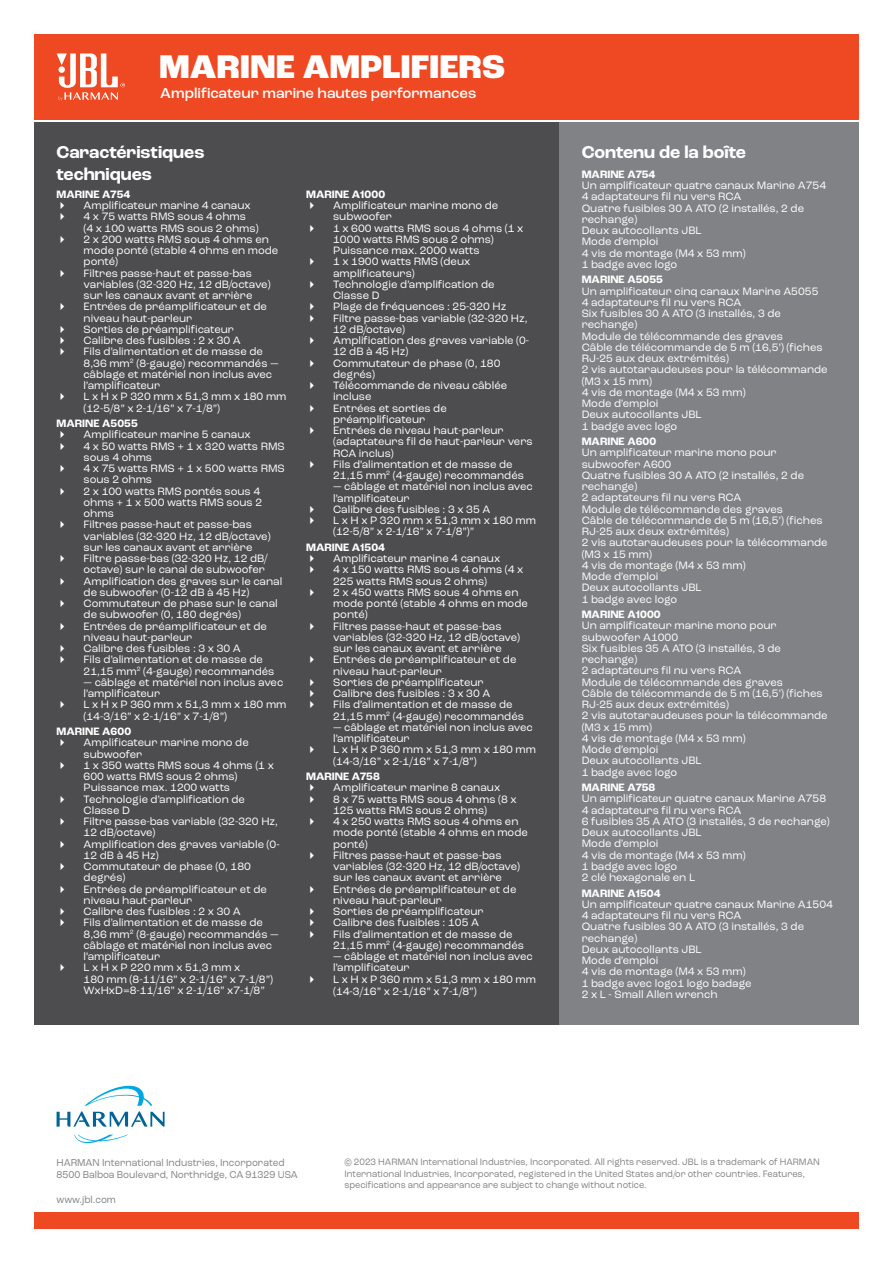
<style>
.page{position:relative;width:893px;height:1263px;background:#fff}
.page>*{position:absolute;margin:0;border:0;box-sizing:border-box;transform-origin:0 0}
.t1{font:800 34.5px "Roc Grotesk";color:#fff}
.t2{font:700 18px/21.6px "Roc Grotesk";color:#fff}
.t3{font:500 15px "Roc Grotesk";color:#fff}
.t4{font:11.25px/11.2px "Roc Grotesk";color:#fff}
.t5{font:700 11.25px "Roc Grotesk";color:#fff}
.t6{font:10.5px/12.6px "Roc Grotesk";color:#808285;scale:.94 1}
.t7{font:9.75px/11.7px "Roc Grotesk";color:#808285;scale:.94 1}
</style>
<div class="page">
<div style="left:34px;top:1213px;width:825px;height:16px;background:#ef4923"></div>
<div style="left:34px;top:122px;width:526px;height:903px;background:#4d4d4f"></div>
<div style="left:559px;top:122px;width:300px;height:903px;background:#808285"></div>
<svg style="left:74px;top:1134px;width:54px;height:9px"></svg>
<svg style="left:57px;top:1085px;width:108px;height:42px"></svg>
<div style="left:34px;top:34px;width:825px;height:85px;background:#ef4923"></div>
<svg style="left:57px;top:53px;width:68px;height:48px"></svg>
<h1 class="t1" style="left:159px;top:45px;width:348px">MARINE AMPLIFIERS</h1>
<h3 class="t3" style="left:160px;top:84px;width:317px">Amplificateur marine hautes performances</h3>
<h2 class="t2" style="left:57px;top:142px;width:149px">Caractéristiques techniques</h2>
<p class="t5" style="left:57px;top:187px;width:75px">MARINE A754</p>
<p class="t4" style="left:84px;top:200px;width:204px">Amplificateur marine 4 canaux<br>4 x 75 watts RMS sous 4 ohms<br>(4 x 100 watts RMS sous 2 ohms)<br>2 x 200 watts RMS sous 4 ohms en mode ponté (stable 4 ohms en mode ponté)<br>Filtres passe-haut et passe-bas variables (32-320 Hz, 12 dB/octave) sur les canaux avant et arrière<br>Entrées de préamplificateur et de niveau haut-parleur<br>Sorties de préamplificateur<br>Calibre des fusibles : 2 x 30 A<br>Fils d’alimentation et de masse de<br>8,36 mm<sup>2</sup> (8-gauge) recommandés — câblage et matériel non inclus avec l’amplificateur<br>L x H x P 320 mm x 51,3 mm x 180 mm (12-5/8” x 2-1/16” x 7-1/8”)</p>
<p class="t5" style="left:57px;top:416px;width:83px">MARINE A5055</p>
<p class="t4" style="left:84px;top:429px;width:203px">Amplificateur marine 5 canaux<br>4 x 50 watts RMS + 1 x 320 watts RMS sous 4 ohms<br>4 x 75 watts RMS + 1 x 500 watts RMS sous 2 ohms<br>2 x 100 watts RMS pontés sous 4 ohms + 1 x 500 watts RMS sous 2 ohms<br>Filtres passe-haut et passe-bas variables (32-320 Hz, 12 dB/octave) sur les canaux avant et arrière<br>Filtre passe-bas (32-320 Hz, 12 dB/ octave) sur le canal de subwoofer<br>Amplification des graves sur le canal de subwoofer (0-12 dB à 45 Hz)<br>Commutateur de phase sur le canal de subwoofer (0, 180 degrés)<br>Entrées de préamplificateur et de niveau haut-parleur<br>Calibre des fusibles : 3 x 30 A<br>Fils d’alimentation et de masse de<br>21,15 mm<sup>2</sup> (4-gauge) recommandés</p>
<p class="t4" style="left:84px;top:676px;width:204px">— câblage et matériel non inclus avec l’amplificateur<br>L x H x P 360 mm x 51,3 mm x 180 mm (14-3/16” x 2-1/16” x 7-1/8”)</p>
<p class="t5" style="left:57px;top:724px;width:76px">MARINE A600</p>
<p class="t4" style="left:84px;top:737px;width:198px">Amplificateur marine mono de subwoofer<br>1 x 350 watts RMS sous 4 ohms (1 x<br>600 watts RMS sous 2 ohms)<br>Puissance max. 1200 watts<br>Technologie d’amplification de<br>Classe D<br>Filtre passe-bas variable (32-320 Hz,<br>12 dB/octave)<br>Amplification des graves variable (0-<br>12 dB à 45 Hz)<br>Commutateur de phase (0, 180 degrés)<br>Entrées de préamplificateur et de niveau haut-parleur<br>Calibre des fusibles : 2 x 30 A<br>Fils d’alimentation et de masse de<br>8,36 mm<sup>2</sup> (8-gauge) recommandés — câblage et matériel non inclus avec l’amplificateur<br>L x H x P 220 mm x 51,3 mm x<br>180 mm (8-11/16” x 2-1/16” x 7-1/8”)<br>WxHxD=8-11/16” x 2-1/16” x7-1/8”</p>
<p class="t5" style="left:306px;top:187px;width:81px">MARINE A1000</p>
<p class="t4" style="left:333px;top:200px;width:201px">Amplificateur marine mono de subwoofer<br>1 x 600 watts RMS sous 4 ohms (1 x<br>1000 watts RMS sous 2 ohms)<br>Puissance max. 2000 watts<br>1 x 1900 watts RMS (deux amplificateurs)<br>Technologie d’amplification de<br>Classe D<br>Plage de fréquences : 25-320 Hz<br>Filtre passe-bas variable (32-320 Hz,<br>12 dB/octave)<br>Amplification des graves variable (0-<br>12 dB à 45 Hz)<br>Commutateur de phase (0, 180 degrés)<br>Télécommande de niveau câblée incluse<br>Entrées et sorties de préamplificateur<br>Entrées de niveau haut-parleur (adaptateurs fil de haut-parleur vers<br>RCA inclus)<br>Fils d’alimentation et de masse de<br>21,15 mm<sup>2</sup> (4-gauge) recommandés</p>
<p class="t4" style="left:333px;top:481px;width:204px">— câblage et matériel non inclus avec l’amplificateur<br>Calibre des fusibles : 3 x 35 A<br>L x H x P 320 mm x 51,3 mm x 180 mm (12-5/8” x 2-1/16” x 7-1/8”)”</p>
<p class="t5" style="left:306px;top:540px;width:81px">MARINE A1504</p>
<p class="t4" style="left:333px;top:553px;width:196px">Amplificateur marine 4 canaux<br>4 x 150 watts RMS sous 4 ohms (4 x<br>225 watts RMS sous 2 ohms)<br>2 x 450 watts RMS sous 4 ohms en mode ponté (stable 4 ohms en mode ponté)<br>Filtres passe-haut et passe-bas variables (32-320 Hz, 12 dB/octave) sur les canaux avant et arrière<br>Entrées de préamplificateur et de niveau haut-parleur<br>Sorties de préamplificateur<br>Calibre des fusibles : 3 x 30 A<br>Fils d’alimentation et de masse de<br>21,15 mm<sup>2</sup> (4-gauge) recommandés</p>
<p class="t4" style="left:333px;top:722px;width:204px">— câblage et matériel non inclus avec l’amplificateur<br>L x H x P 360 mm x 51,3 mm x 180 mm (14-3/16” x 2-1/16” x 7-1/8”)</p>
<p class="t5" style="left:306px;top:769px;width:75px">MARINE A758</p>
<p class="t4" style="left:333px;top:782px;width:196px">Amplificateur marine 8 canaux<br>8 x 75 watts RMS sous 4 ohms (8 x<br>125 watts RMS sous 2 ohms)<br>4 x 250 watts RMS sous 4 ohms en mode ponté (stable 4 ohms en mode ponté)<br>Filtres passe-haut et passe-bas variables (32-320 Hz, 12 dB/octave) sur les canaux avant et arrière<br>Entrées de préamplificateur et de niveau haut-parleur<br>Sorties de préamplificateur<br>Calibre des fusibles : 105 A<br>Fils d’alimentation et de masse de<br>21,15 mm<sup>2</sup> (4-gauge) recommandés</p>
<p class="t4" style="left:333px;top:951px;width:204px">— câblage et matériel non inclus avec l’amplificateur<br>L x H x P 360 mm x 51,3 mm x 180 mm</p>
<p class="t4" style="left:333px;top:986px;width:145px">(14-3/16” x 2-1/16” x 7-1/8”)</p>
<h2 class="t2" style="left:582px;top:142px;width:166px">Contenu de la boîte</h2>
<p class="t5" style="left:582px;top:167px;width:75px">MARINE A754</p>
<p class="t4" style="left:582px;top:180px;width:246px">Un amplificateur quatre canaux Marine A754<br>4 adaptateurs fil nu vers RCA<br>Quatre fusibles 30 A ATO (2 installés, 2 de rechange)<br>Deux autocollants JBL<br>Mode d’emploi<br>4 vis de montage (M4 x 53 mm)<br>1 badge avec logo</p>
<p class="t5" style="left:582px;top:273px;width:83px">MARINE A5055</p>
<p class="t4" style="left:582px;top:285px;width:247px">Un amplificateur cinq canaux Marine A5055<br>4 adaptateurs fil nu vers RCA<br>Six fusibles 30 A ATO (3 installés, 3 de rechange)<br>Module de télécommande des graves<br>Câble de télécommande de 5 m (16,5’) (fiches<br>RJ-25 aux deux extrémités)<br>2 vis autotaraudeuses pour la télécommande (M3 x 15 mm)<br>4 vis de montage (M4 x 53 mm)<br>Mode d’emploi<br>Deux autocollants JBL<br>1 badge avec logo</p>
<p class="t5" style="left:582px;top:434px;width:76px">MARINE A600</p>
<p class="t4" style="left:582px;top:447px;width:247px">Un amplificateur marine mono pour subwoofer A600<br>Quatre fusibles 30 A ATO (2 installés, 2 de rechange)<br>2 adaptateurs fil nu vers RCA<br>Module de télécommande des graves<br>Câble de télécommande de 5 m (16,5’) (fiches<br>RJ-25 aux deux extrémités)<br>2 vis autotaraudeuses pour la télécommande (M3 x 15 mm)<br>4 vis de montage (M4 x 53 mm)<br>Mode d’emploi<br>Deux autocollants JBL<br>1 badge avec logo</p>
<p class="t5" style="left:582px;top:607px;width:81px">MARINE A1000</p>
<p class="t4" style="left:582px;top:620px;width:247px">Un amplificateur marine mono pour subwoofer A1000<br>Six fusibles 35 A ATO (3 installés, 3 de rechange)<br>2 adaptateurs fil nu vers RCA<br>Module de télécommande des graves<br>Câble de télécommande de 5 m (16,5’) (fiches<br>RJ-25 aux deux extrémités)<br>2 vis autotaraudeuses pour la télécommande (M3 x 15 mm)<br>4 vis de montage (M4 x 53 mm)<br>Mode d’emploi<br>Deux autocollants JBL<br>1 badge avec logo</p>
<p class="t5" style="left:582px;top:780px;width:75px">MARINE A758</p>
<p class="t4" style="left:582px;top:793px;width:250px">Un amplificateur quatre canaux Marine A758<br>4 adaptateurs fil nu vers RCA<br>6 fusibles 35 A ATO (3 installés, 3 de rechange)<br>Deux autocollants JBL<br>Mode d’emploi<br>4 vis de montage (M4 x 53 mm)<br>1 badge avec logo<br>2 clé hexagonale en L</p>
<p class="t5" style="left:582px;top:886px;width:81px">MARINE A1504</p>
<p class="t4" style="left:582px;top:899px;width:253px">Un amplificateur quatre canaux Marine A1504<br>4 adaptateurs fil nu vers RCA<br>Quatre fusibles 30 A ATO (3 installés, 3 de rechange)<br>Deux autocollants JBL<br>Mode d’emploi<br>4 vis de montage (M4 x 53 mm)<br>1 badge avec logo1 logo badage<br>2 x L - Small Allen wrench</p>
<p class="t6" style="left:57px;top:1156px;width:258px">HARMAN International Industries, Incorporated<br>8500 Balboa Boulevard, Northridge, CA 91329 USA</p>
<p class="t6" style="left:57px;top:1193px;width:65px">www.jbl.com</p>
<p class="t7" style="left:344px;top:1156px;width:507px">© 2023 HARMAN International Industries, Incorporated. All rights reserved. JBL is a trademark of HARMAN<br>International Industries, Incorporated, registered in the United States and/or other countries. Features, specifications and appearance are subject to change without notice.</p>
</div>
